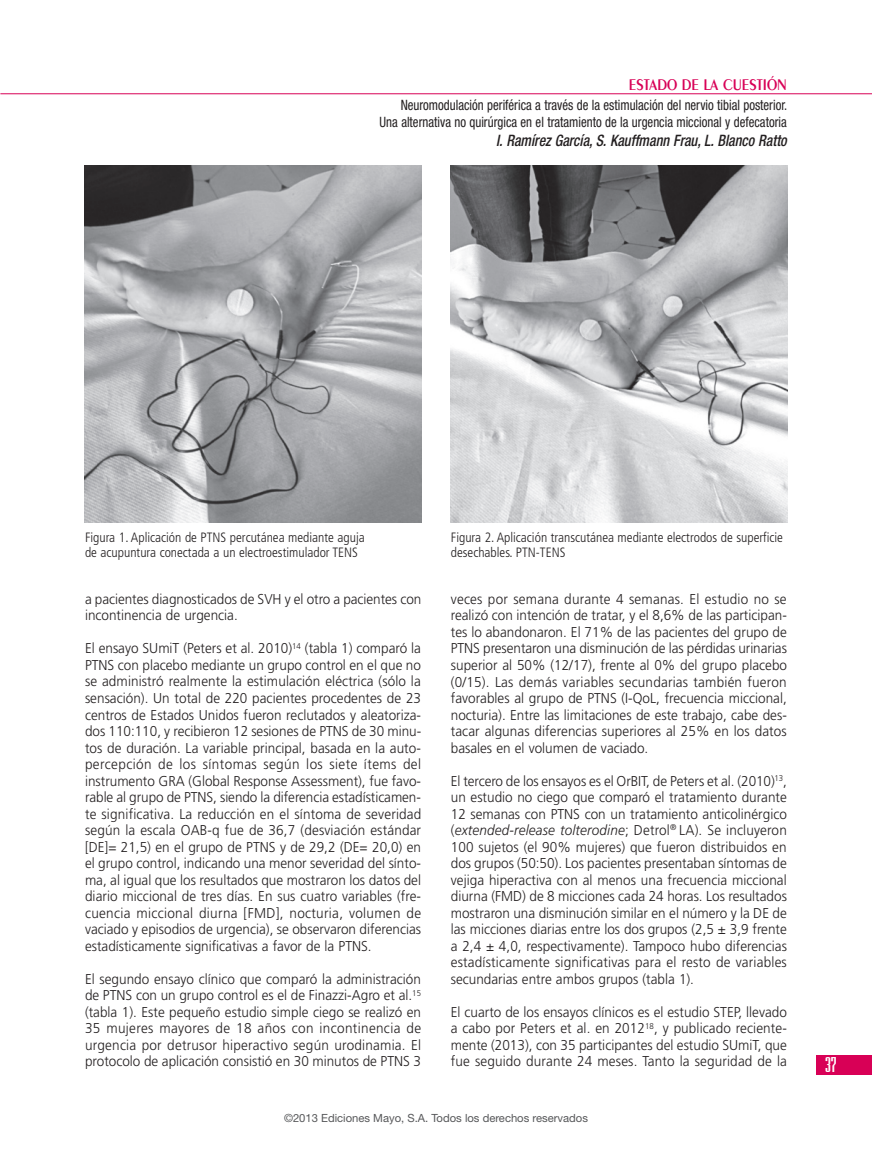
<style>
.page{position:relative;width:872px;height:1149px;background:#fff}
.page>*{position:absolute;margin:0;border:0;box-sizing:border-box;transform-origin:0 0}
.t1{font:700 condensed 18px "Briem Akademi Std";color:#fff}
.t2{font:600 16.5px "Peignot LT Std";color:#d80056;scale:.9 1}
.t3{font:italic 500 condensed 15.75px "Helvetica Neue LT Std";color:#231f20;scale:.9 1}
.t4{font:300 14.25px/16.5px "Frutiger LT Std";color:#231f20;text-align:justify;scale:.95 1}
.t5{font:condensed 14.25px/17.1px "Helvetica Neue LT Std";color:#231f20;text-align:right;scale:.9 1}
.t6{font:300 condensed 13.5px/15px "Frutiger LT Std";color:#231f20}
.t7{font:11.25px "Helvetica Neue LT Std";color:#57585a}
.s1{font-style:italic}
</style>
<div class="page">
<hr style="left:0;top:93px;width:872px;height:1px;background:#d80056">
<div style="left:816px;top:1055px;width:56px;height:19px;background:#d80056"></div>
<img style="left:84px;top:166px;width:337px;height:356px">
<img style="left:451px;top:166px;width:336px;height:356px">
<p class="t2" style="left:629px;top:75px;width:177px">ESTADO DE LA CUESTIÓN</p>
<p class="t5" style="left:380px;top:96px;width:454px">Neuromodulación periférica a través de la estimulación del nervio tibial posterior.<br>Una alternativa no quirúrgica en el tratamiento de la urgencia miccional y defecatoria</p>
<p class="t3" style="left:496px;top:131px;width:324px">I. Ramírez García, S. Kauffmann Frau, L. Blanco Ratto</p>
<p class="t6" style="left:85px;top:530px;width:281px">Figura 1. Aplicación de PTNS percutánea mediante aguja de acupuntura conectada a un electroestimulador TENS</p>
<p class="t6" style="left:451px;top:530px;width:334px">Figura 2. Aplicación transcutánea mediante electrodos de superficie desechables. PTN-TENS</p>
<p class="t4" style="left:85px;top:590px;width:355px">a pacientes diagnosticados de SVH y el otro a pacientes con incontinencia de urgencia.</p>
<p class="t4" style="left:85px;top:640px;width:355px">El ensayo SUmiT (Peters et al. 2010)<sup>14</sup> (tabla 1) comparó la PTNS con placebo mediante un grupo control en el que no se administró realmente la estimulación eléctrica (sólo la sensación). Un total de 220 pacientes procedentes de 23 centros de Estados Unidos fueron reclutados y aleatoriza&shy;dos 110:110, y recibieron 12 sesiones de PTNS de 30 minu&shy;tos de duración. La variable principal, basada en la auto&shy;percepción de los síntomas según los siete ítems del instrumento GRA (Global Response Assessment), fue favo&shy;rable al grupo de PTNS, siendo la diferencia estadísticamen&shy;te significativa. La reducción en el síntoma de severidad según la escala OAB-q fue de 36,7 (desviación estándar [DE]= 21,5) en el grupo de PTNS y de 29,2 (DE= 20,0) en el grupo control, indicando una menor severidad del sínto&shy;ma, al igual que los resultados que mostraron los datos del diario miccional de tres días. En sus cuatro variables (fre&shy;cuencia miccional diurna [FMD], nocturia, volumen de vaciado y episodios de urgencia), se observaron diferencias estadísticamente significativas a favor de la PTNS.</p>
<p class="t4" style="left:85px;top:970px;width:355px">El segundo ensayo clínico que comparó la administración de PTNS con un grupo control es el de Finazzi-Agro et al.<sup>15 </sup>(tabla 1). Este pequeño estudio simple ciego se realizó en 35 mujeres mayores de 18 años con incontinencia de urgencia por detrusor hiperactivo según urodinamia. El protocolo de aplicación consistió en 30 minutos de PTNS 3</p>
<p class="t4" style="left:451px;top:590px;width:355px">veces por semana durante 4 semanas. El estudio no se realizó con intención de tratar, y el 8,6% de las participan&shy;tes lo abandonaron. El 71% de las pacientes del grupo de PTNS presentaron una disminución de las pérdidas urinarias superior al 50% (12/17), frente al 0% del grupo placebo (0/15). Las demás variables secundarias también fueron favorables al grupo de PTNS (I-QoL, frecuencia miccional, nocturia). Entre las limitaciones de este trabajo, cabe des&shy;tacar algunas diferencias superiores al 25% en los datos basales en el volumen de vaciado.</p>
<p class="t4" style="left:451px;top:772px;width:355px">El tercero de los ensayos es el OrBIT, de Peters et al. (2010)<sup>13</sup>, un estudio no ciego que comparó el tratamiento durante 12 semanas con PTNS con un tratamiento anticolinérgico (<span class="s1">extended-release tolterodine</span>; Detrol<sup>®</sup> LA). Se incluyeron 100 sujetos (el 90% mujeres) que fueron distribuidos en dos grupos (50:50). Los pacientes presentaban síntomas de vejiga hiperactiva con al menos una frecuencia miccional diurna (FMD) de 8 micciones cada 24 horas. Los resultados mostraron una disminución similar en el número y la DE de las micciones diarias entre los dos grupos (2,5 ± 3,9 frente a 2,4 ± 4,0, respectivamente). Tampoco hubo diferencias estadísticamente significativas para el resto de variables secundarias entre ambos grupos (tabla 1).</p>
<p class="t4" style="left:451px;top:1003px;width:355px">El cuarto de los ensayos clínicos es el estudio STEP, llevado a cabo por Peters et al. en 2012<sup>18</sup>, y publicado reciente&shy;mente (2013), con 35 participantes del estudio SUmiT, que fue seguido durante 24 meses. Tanto la seguridad de la</p>
<p class="t7" style="left:284px;top:1111px;width:305px">©2013 Ediciones Mayo, S.A. Todos los derechos reservados</p>
<p class="t1" style="left:825px;top:1054px;width:13px">37</p>
</div>
